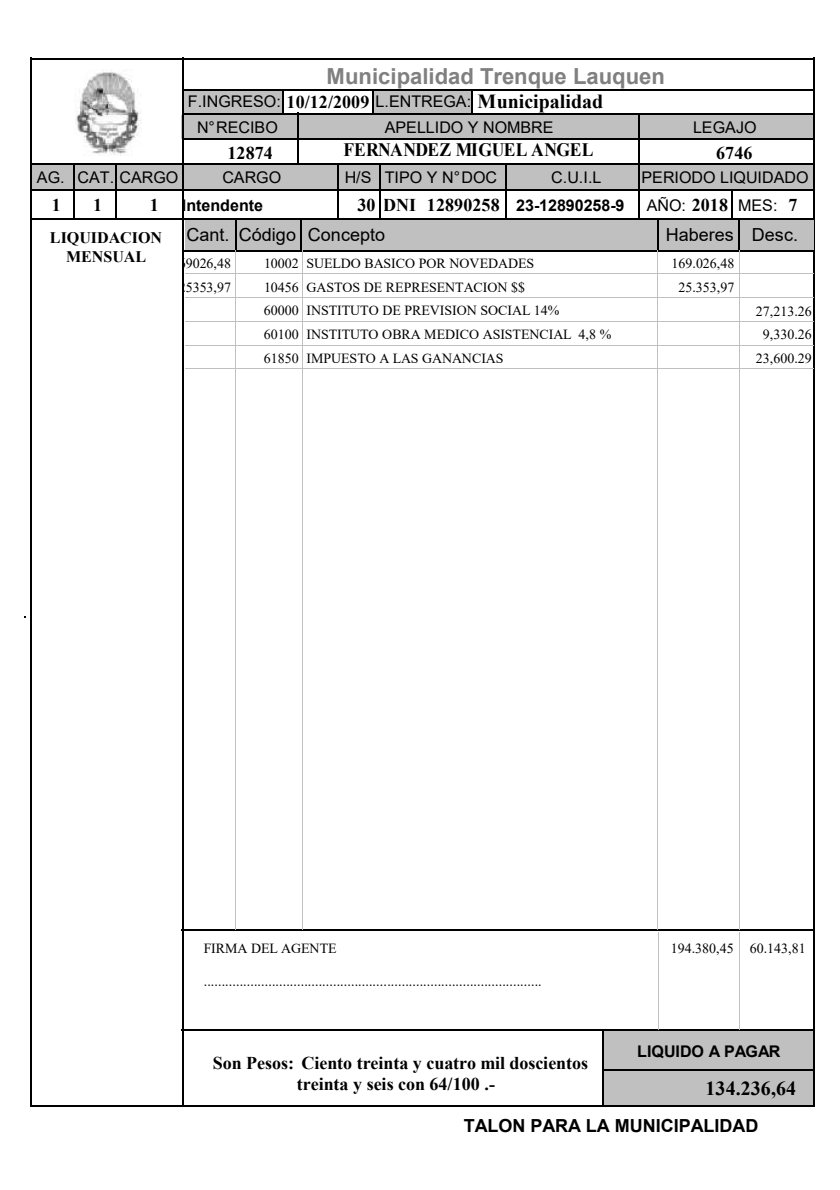
<style>
.page{position:relative;width:840px;height:1190px;background:#fff}
.page>*{position:absolute;margin:0;border:0;box-sizing:border-box;transform-origin:0 0}
.t1{font:700 22px "Arial";color:#808080}
.t2{font:700 20px "Times New Roman";color:#000}
.t3{font:700 19px "Times New Roman";letter-spacing:-.015em;color:#000;scale:.93 1}
.t4{font:700 18px/20.8px "Times New Roman";color:#000;text-align:center}
.t5{font:18px "Arial";letter-spacing:.005em;color:#000}
.t6{font:700 18px "Arial";color:#000}
.t7{font:16px/28px "Arial";color:#000}
.t8{font:700 16px "Arial";letter-spacing:-.005em;color:#000}
.t9{font:700 16px/19px "Times New Roman";letter-spacing:-.005em;color:#000;text-align:center}
.t10{font:14px "Times New Roman";color:#000}
.s1{font-family:"Times New Roman";font-weight:700;font-size:18px}
</style>
<div class="page">
<div style="left:372px;top:91px;width:99px;height:22px;background:#c0c0c0"></div>
<div style="left:183px;top:90px;width:101px;height:23px;background:#c0c0c0"></div>
<div style="left:603px;top:1029px;width:211px;height:78px;background:#c0c0c0"></div>
<div style="left:182px;top:115px;width:632px;height:23px;background:#c0c0c0"></div>
<div style="left:30px;top:163px;width:784px;height:26px;background:#c0c0c0"></div>
<hr style="left:30px;top:58px;width:785px;height:2px;background:#000">
<hr style="left:813px;top:58px;width:2px;height:1049px;background:#000">
<hr style="left:30px;top:1105px;width:785px;height:2px;background:#000">
<hr style="left:30px;top:58px;width:2px;height:1049px;background:#000">
<hr style="left:30px;top:163px;width:784px;height:2px;background:#000">
<hr style="left:182px;top:113px;width:633px;height:1px;background:#000">
<hr style="left:297px;top:113px;width:2px;height:50px;background:#000">
<hr style="left:30px;top:189px;width:784px;height:2px;background:#000">
<hr style="left:30px;top:218px;width:785px;height:2px;background:#000">
<hr style="left:379px;top:164px;width:2px;height:55px;background:#000">
<hr style="left:73px;top:164px;width:2px;height:55px;background:#000">
<hr style="left:115px;top:164px;width:2px;height:55px;background:#000">
<hr style="left:182px;top:930px;width:632px;height:1px;background:#000">
<hr style="left:182px;top:1029px;width:632px;height:2px;background:#000">
<hr style="left:603px;top:1069px;width:211px;height:2px;background:#000">
<hr style="left:337px;top:164px;width:2px;height:55px;background:#000">
<hr style="left:182px;top:58px;width:2px;height:1048px;background:#000">
<hr style="left:731px;top:191px;width:2px;height:29px;background:#000">
<hr style="left:505px;top:163px;width:2px;height:56px;background:#000">
<hr style="left:658px;top:932px;width:1px;height:97px;background:#c0c0c0">
<hr style="left:739px;top:932px;width:1px;height:97px;background:#c0c0c0">
<hr style="left:602px;top:1029px;width:2px;height:76px;background:#000">
<hr style="left:638px;top:114px;width:2px;height:104px;background:#000">
<hr style="left:183px;top:90px;width:631px;height:1px;background:#000">
<hr style="left:183px;top:138px;width:632px;height:2px;background:#000">
<hr style="left:372px;top:91px;width:2px;height:22px;background:#000">
<hr style="left:282px;top:91px;width:2px;height:22px;background:#000">
<hr style="left:471px;top:91px;width:2px;height:22px;background:#000">
<div style="left:185px;top:221px;width:628px;height:29px;background:#c0c0c0"></div>
<hr style="left:657px;top:221px;width:2px;height:29px;background:#000">
<hr style="left:738px;top:219px;width:2px;height:31px;background:#000">
<hr style="left:182px;top:250px;width:632px;height:2px;background:#000">
<hr style="left:235px;top:250px;width:1px;height:680px;background:#c0c0c0">
<hr style="left:302px;top:250px;width:1px;height:680px;background:#c0c0c0">
<hr style="left:300px;top:219px;width:2px;height:31px;background:#000">
<hr style="left:235px;top:219px;width:2px;height:31px;background:#000">
<hr style="left:657px;top:250px;width:1px;height:680px;background:#c0c0c0">
<hr style="left:739px;top:250px;width:1px;height:680px;background:#c0c0c0">
<hr style="left:185px;top:368px;width:628px;height:1px;background:#c0c0c0">
<hr style="left:185px;top:345px;width:628px;height:1px;background:#c0c0c0">
<hr style="left:185px;top:321px;width:628px;height:1px;background:#c0c0c0">
<hr style="left:185px;top:297px;width:628px;height:1px;background:#c0c0c0">
<hr style="left:185px;top:273px;width:628px;height:1px;background:#c0c0c0">
<img style="left:75px;top:72px;width:67px;height:84px">
<h1 class="t1" style="left:327px;top:61px;width:340px">Municipalidad Trenque Lauquen</h1>
<p class="t7" style="left:188px;top:87px;width:285px">F.INGRESO: <span class="s1">10/12/2009</span> L.ENTREGA:</p>
<h2 class="t2" style="left:478px;top:86px;width:127px">Municipalidad</h2>
<p class="t7" style="left:197px;top:113px;width:82px">N°RECIBO</p>
<p class="t7" style="left:385px;top:113px;width:170px">APELLIDO Y NOMBRE</p>
<p class="t7" style="left:693px;top:113px;width:65px">LEGAJO</p>
<h3 class="t3" style="left:343px;top:136px;width:271px">FERNANDEZ MIGUEL ANGEL</h3>
<p class="t4" style="left:228px;top:142px;width:47px">12874</p>
<p class="t4" style="left:716px;top:142px;width:38px">6746</p>
<p class="t7" style="left:37px;top:163px;width:143px">AG. CAT. CARGO</p>
<p class="t7" style="left:345px;top:163px;width:28px">H/S</p>
<p class="t7" style="left:551px;top:163px;width:52px">C.U.I.L</p>
<p class="t4" style="left:52px;top:194px;width:11px">1</p>
<p class="t4" style="left:93px;top:194px;width:11px">1</p>
<p class="t4" style="left:150px;top:194px;width:11px">1</p>
<p class="t4" style="left:357px;top:194px;width:144px">30 DNI 12890258</p>
<p class="t7" style="left:222px;top:163px;width:60px">CARGO</p>
<p class="t7" style="left:385px;top:163px;width:114px">TIPO Y N°DOC</p>
<p class="t8" style="left:182px;top:194px;width:83px">Intendente</p>
<p class="t8" style="left:516px;top:194px;width:110px">23-12890258-9</p>
<p class="t7" style="left:647px;top:163px;width:163px;text-indent:-5px">PERIODO LIQUIDADO<br>AÑO:</p>
<p class="t4" style="left:692px;top:194px;width:38px">2018</p>
<p class="t7" style="left:738px;top:191px;width:61px">MES: <span class="s1">7</span></p>
<p class="t9" style="left:50px;top:228px;width:114px">LIQUIDACION<br>MENSUAL</p>
<p class="t5" style="left:186px;top:222px;width:200px">Cant. Código Concepto</p>
<p class="t5" style="left:666px;top:223px;width:134px">Haberes Desc.</p>
<p class="t10" style="left:172px;top:253px;width:61px">169026,48</p>
<p class="t10" style="left:264px;top:253px;width:272px">10002 SUELDO BASICO POR NOVEDADES</p>
<p class="t10" style="left:672px;top:253px;width:64px">169.026,48</p>
<p class="t10" style="left:179px;top:277px;width:54px">25353,97</p>
<p class="t10" style="left:264px;top:277px;width:263px">10456 GASTOS DE REPRESENTACION $$</p>
<p class="t10" style="left:678px;top:277px;width:57px">25.353,97</p>
<p class="t10" style="left:264px;top:301px;width:297px">60000 INSTITUTO DE PREVISION SOCIAL 14%</p>
<p class="t10" style="left:756px;top:301px;width:57px">27,213.26</p>
<p class="t10" style="left:264px;top:325px;width:349px">60100 INSTITUTO OBRA MEDICO ASISTENCIAL 4,8 %</p>
<p class="t10" style="left:763px;top:325px;width:50px">9,330.26</p>
<p class="t10" style="left:264px;top:348px;width:241px">61850 IMPUESTO A LAS GANANCIAS</p>
<p class="t10" style="left:756px;top:349px;width:57px">23,600.29</p>
<p class="t10" style="left:204px;top:938px;width:134px">FIRMA DEL AGENTE</p>
<p class="t10" style="left:204px;top:972px;width:339px">..............................................................................................</p>
<p class="t4" style="left:213px;top:1052px;width:377px">Son Pesos: Ciento treinta y cuatro mil doscientos treinta y seis con 64/100 .-</p>
<p class="t10" style="left:671px;top:938px;width:136px">194.380,45 60.143,81</p>
<p class="t8" style="left:637px;top:1041px;width:145px">LIQUIDO A PAGAR</p>
<h2 class="t2" style="left:706px;top:1074px;width:92px">134.236,64</h2>
<p class="t6" style="left:464px;top:1113px;width:296px">TALON PARA LA MUNICIPALIDAD</p>
</div>
